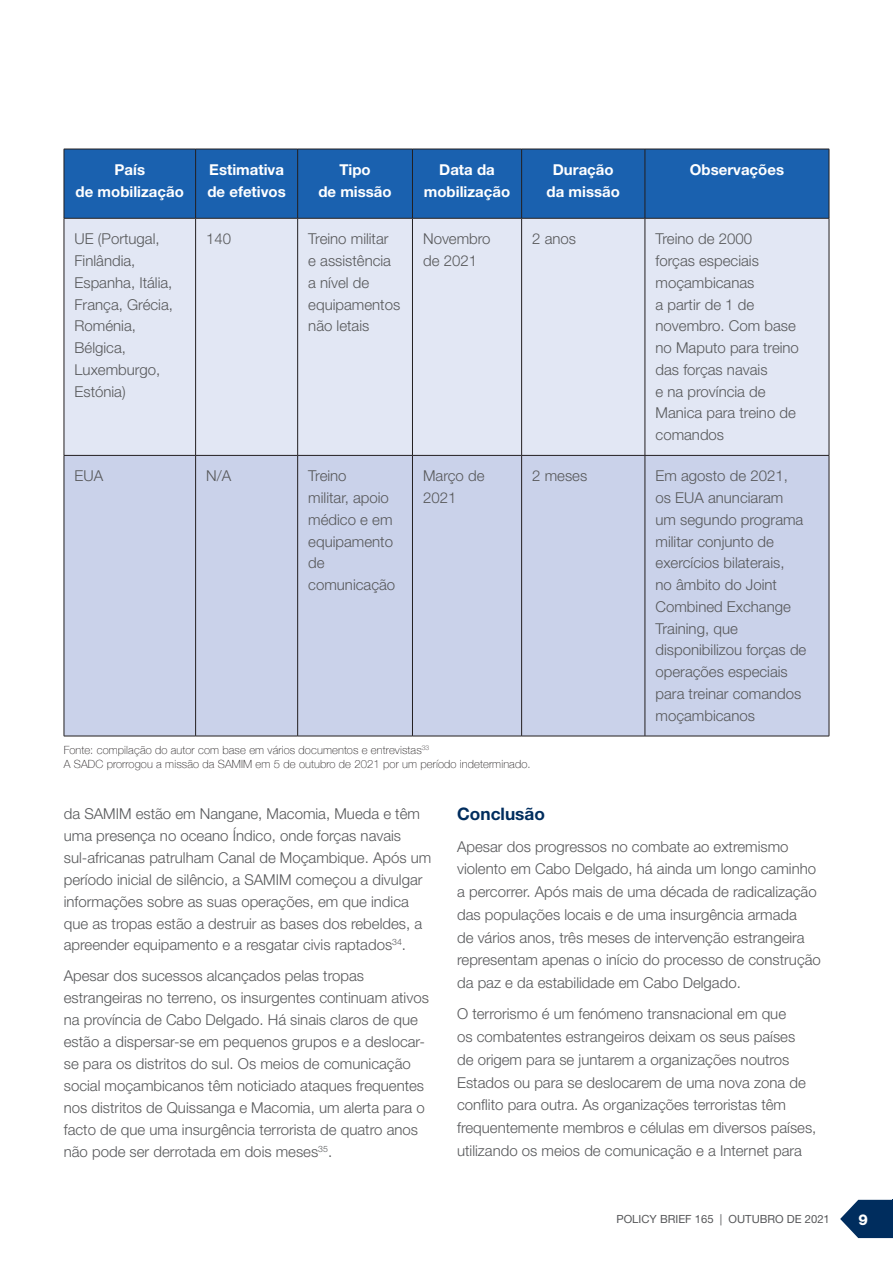
<style>
.page{position:relative;width:893px;height:1263px;background:#fff}
.page>*{position:absolute;margin:0;border:0;box-sizing:border-box;transform-origin:0 0}
.SUBHEAD_LEVEL_1{font:700 17.25px "Helvetica Neue LT Std";color:#002d5e}
.BODY{font:300 15px/21.9px "Helvetica Neue LT Std";color:#57585a}
.BODY_BULLETS{font:300 15px/21.8px "Helvetica Neue LT Std";color:#57585a}
.BODY-2{font:700 15px/21.8px "Helvetica Neue LT Std";color:#fff}
.t1{font:800 15px "Helvetica Neue LT Std";color:#fff}
.Source{font:100 11.25px "Helvetica Neue";letter-spacing:.01em;color:#231f20}
.t2{font:11.25px "Helvetica Neue LT Std";color:#57585a}
</style>
<div class="page">
<svg style="left:840px;top:1200px;width:52px;height:38px"></svg>
<hr style="left:892px;top:1200px;width:1px;height:38px;background:#002d5e">
<div style="left:65px;top:150px;width:764px;height:68px;background:#1a61af"></div>
<div style="left:65px;top:219px;width:764px;height:236px;background:#e2e7f4"></div>
<div style="left:65px;top:456px;width:764px;height:280px;background:#cad2ea"></div>
<hr style="left:64px;top:218px;width:1px;height:237px;background:#231f20">
<hr style="left:195px;top:218px;width:1px;height:237px;background:#231f20">
<hr style="left:297px;top:218px;width:1px;height:237px;background:#231f20">
<hr style="left:412px;top:218px;width:1px;height:237px;background:#231f20">
<hr style="left:521px;top:218px;width:1px;height:237px;background:#231f20">
<hr style="left:645px;top:218px;width:1px;height:237px;background:#231f20">
<hr style="left:829px;top:218px;width:1px;height:237px;background:#231f20">
<hr style="left:64px;top:456px;width:1px;height:280px;background:#231f20">
<hr style="left:195px;top:456px;width:1px;height:280px;background:#231f20">
<hr style="left:297px;top:456px;width:1px;height:280px;background:#231f20">
<hr style="left:412px;top:456px;width:1px;height:280px;background:#231f20">
<hr style="left:521px;top:456px;width:1px;height:280px;background:#231f20">
<hr style="left:645px;top:456px;width:1px;height:280px;background:#231f20">
<hr style="left:829px;top:456px;width:1px;height:280px;background:#231f20">
<hr style="left:64px;top:149px;width:132px;height:1px;background:#231f20">
<hr style="left:196px;top:149px;width:102px;height:1px;background:#231f20">
<hr style="left:298px;top:149px;width:114px;height:1px;background:#231f20">
<hr style="left:412px;top:149px;width:110px;height:1px;background:#231f20">
<hr style="left:522px;top:149px;width:123px;height:1px;background:#231f20">
<hr style="left:645px;top:149px;width:184px;height:1px;background:#231f20">
<hr style="left:297px;top:149px;width:1px;height:69px;background:#231f20">
<hr style="left:412px;top:149px;width:1px;height:69px;background:#231f20">
<hr style="left:521px;top:149px;width:1px;height:69px;background:#231f20">
<hr style="left:645px;top:149px;width:1px;height:69px;background:#231f20">
<hr style="left:829px;top:149px;width:1px;height:69px;background:#231f20">
<hr style="left:196px;top:218px;width:102px;height:1px;background:#231f20">
<hr style="left:298px;top:218px;width:114px;height:1px;background:#231f20">
<hr style="left:412px;top:218px;width:110px;height:1px;background:#231f20">
<hr style="left:522px;top:218px;width:123px;height:1px;background:#231f20">
<hr style="left:645px;top:218px;width:184px;height:1px;background:#231f20">
<hr style="left:196px;top:455px;width:102px;height:1px;background:#231f20">
<hr style="left:298px;top:455px;width:114px;height:1px;background:#231f20">
<hr style="left:412px;top:455px;width:110px;height:1px;background:#231f20">
<hr style="left:522px;top:455px;width:123px;height:1px;background:#231f20">
<hr style="left:645px;top:455px;width:184px;height:1px;background:#231f20">
<hr style="left:196px;top:736px;width:102px;height:1px;background:#231f20">
<hr style="left:298px;top:736px;width:114px;height:1px;background:#231f20">
<hr style="left:412px;top:736px;width:110px;height:1px;background:#231f20">
<hr style="left:522px;top:736px;width:123px;height:1px;background:#231f20">
<hr style="left:645px;top:736px;width:184px;height:1px;background:#231f20">
<hr style="left:64px;top:149px;width:1px;height:69px;background:#231f20">
<hr style="left:195px;top:149px;width:1px;height:69px;background:#231f20">
<hr style="left:64px;top:218px;width:132px;height:1px;background:#231f20">
<hr style="left:64px;top:455px;width:132px;height:1px;background:#231f20">
<hr style="left:64px;top:736px;width:132px;height:1px;background:#231f20">
<p class="BODY-2" style="left:115px;top:158px;width:32px">País</p>
<p class="BODY-2" style="left:76px;top:180px;width:110px">de mobilização</p>
<p class="BODY-2" style="left:207px;top:158px;width:80px">Estimativa de efetivos</p>
<p class="BODY-2" style="left:339px;top:158px;width:33px">Tipo</p>
<p class="BODY-2" style="left:318px;top:180px;width:75px">de missão</p>
<p class="BODY-2" style="left:424px;top:158px;width:88px;text-align:center">Data da mobilização</p>
<p class="BODY-2" style="left:553px;top:158px;width:62px">Duração</p>
<p class="BODY-2" style="left:547px;top:180px;width:75px">da missão</p>
<p class="BODY-2" style="left:690px;top:158px;width:96px">Observações</p>
<p class="BODY" style="left:75px;top:228px;width:100px">UE (Portugal,<br>Finlândia,<br>Espanha, Itália,<br>França, Grécia,<br>Roménia,<br>Bélgica,<br>Luxemburgo,<br>Estónia)</p>
<p class="BODY_BULLETS" style="left:206px;top:228px;width:27px">140</p>
<p class="BODY_BULLETS" style="left:308px;top:228px;width:93px">Treino militar<br>e assistência a nível de equipamentos não letais</p>
<p class="BODY_BULLETS" style="left:423px;top:228px;width:69px">Novembro de 2021</p>
<p class="BODY_BULLETS" style="left:532px;top:228px;width:45px">2 anos</p>
<p class="BODY_BULLETS" style="left:656px;top:228px;width:145px">Treino de 2000<br>forças especiais moçambicanas<br>a partir de 1 de novembro. Com base no Maputo para treino das forças navais<br>e na província de<br>Manica para treino de comandos</p>
<p class="BODY" style="left:75px;top:465px;width:30px">EUA</p>
<p class="BODY_BULLETS" style="left:206px;top:465px;width:27px">N/A</p>
<p class="BODY_BULLETS" style="left:308px;top:465px;width:88px">Treino<br>militar, apoio médico e em equipamento de comunicação</p>
<p class="BODY_BULLETS" style="left:423px;top:465px;width:63px">Março de<br>2021</p>
<p class="BODY_BULLETS" style="left:532px;top:465px;width:57px">2 meses</p>
<p class="BODY_BULLETS" style="left:656px;top:465px;width:152px">Em agosto de 2021, os EUA anunciaram um segundo programa militar conjunto de exercícios bilaterais,<br>no âmbito do Joint<br>Combined Exchange<br>Training, que disponibilizou forças de operações especiais para treinar comandos moçambicanos</p>
<p class="Source" style="left:64px;top:742px;width:367px">Fonte: compilação do autor com base em vários documentos e entrevistas<sup>33</sup></p>
<p class="Source" style="left:64px;top:755px;width:468px">A SADC prorrogou a missão da SAMIM em 5 de outubro de 2021 por um período indeterminado.</p>
<p class="SUBHEAD_LEVEL_1" style="left:457px;top:803px;width:89px">Conclusão</p>
<p class="BODY" style="left:457px;top:834px;width:365px;line-height:22.8px">Apesar dos progressos no combate ao extremismo violento em Cabo Delgado, há ainda um longo caminho a percorrer. Após mais de uma década de radicalização das populações locais e de uma insurgência armada<br>de vários anos, três meses de intervenção estrangeira representam apenas o início do processo de construção da paz e da estabilidade em Cabo Delgado.</p>
<p class="BODY" style="left:457px;top:1002px;width:361px;line-height:22.8px">O terrorismo é um fenómeno transnacional em que<br>os combatentes estrangeiros deixam os seus países<br>de origem para se juntarem a organizações noutros Estados ou para se deslocarem de uma nova zona de conflito para outra. As organizações terroristas têm frequentemente membros e células em diversos países, utilizando os meios de comunicação e a Internet para</p>
<p class="BODY" style="left:64px;top:802px;width:369px">da SAMIM estão em Nangane, Macomia, Mueda e têm uma presença no oceano Índico, onde forças navais sul-africanas patrulham Canal de Moçambique. Após um período inicial de silêncio, a SAMIM começou a divulgar informações sobre as suas operações, em que indica que as tropas estão a destruir as bases dos rebeldes, a apreender equipamento e a resgatar civis raptados<sup>34</sup>.</p>
<p class="BODY" style="left:64px;top:964px;width:367px">Apesar dos sucessos alcançados pelas tropas estrangeiras no terreno, os insurgentes continuam ativos na província de Cabo Delgado. Há sinais claros de que estão a dispersar-se em pequenos grupos e a deslocar&shy;se para os distritos do sul. Os meios de comunicação social moçambicanos têm noticiado ataques frequentes nos distritos de Quissanga e Macomia, um alerta para o facto de que uma insurgência terrorista de quatro anos não pode ser derrotada em dois meses<sup>35</sup>.</p>
<p class="t2" style="left:616px;top:1212px;width:215px">POLICY BRIEF 165 | OUTUBRO DE 2021</p>
<p class="t1" style="left:859px;top:1210px;width:11px">9</p>
</div>
